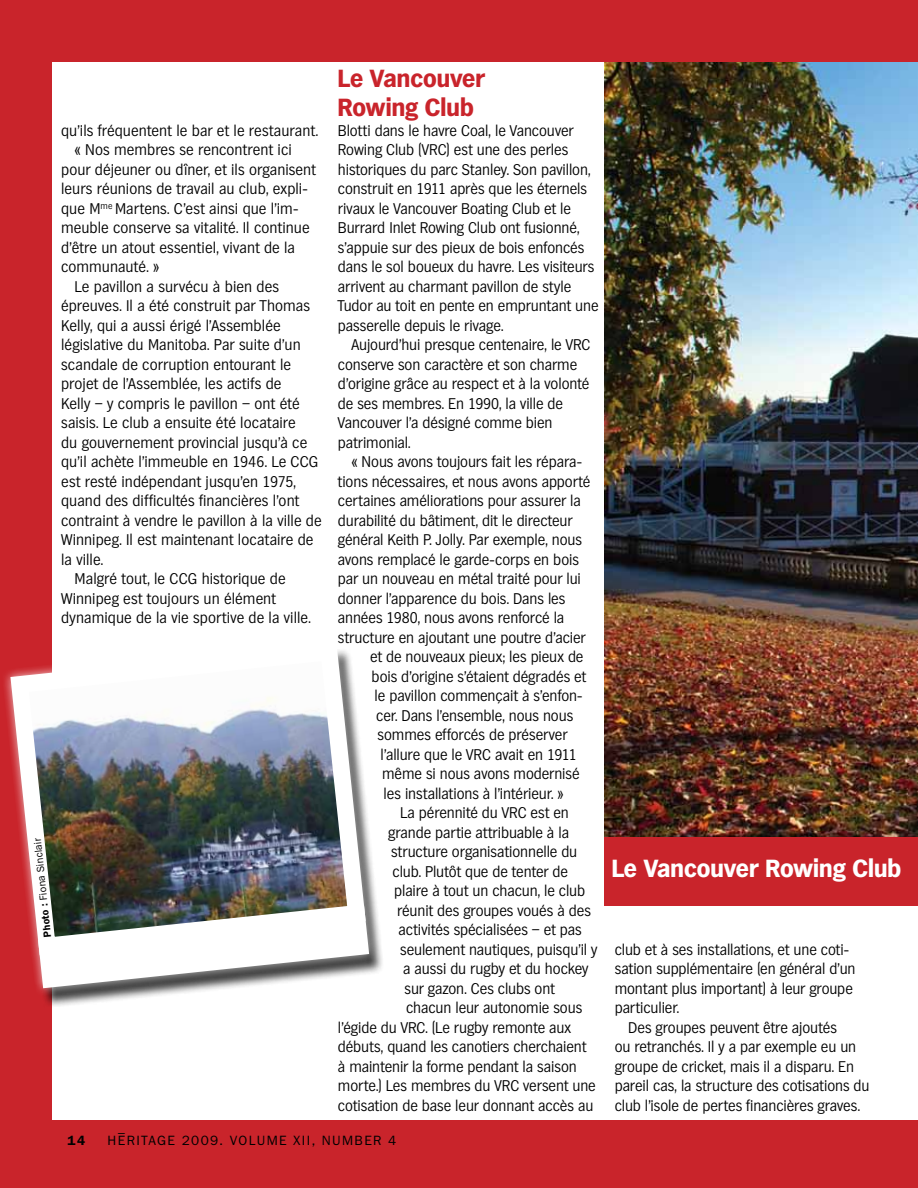
<style>
.page{position:relative;width:918px;height:1188px;background:#fff}
.page>*{position:absolute;margin:0;border:0;box-sizing:border-box;transform-origin:0 0}
.t1{font:700 24px/29.2px "Hamburg";color:#c9242b}
.t2{font:700 24px "Hamburg";color:#fff}
.t3{font:300 15px/19.5px "Hamburg";color:#000}
.t4{font:13.5px "Franklin Gothic";letter-spacing:.1em;color:#000}
.t5{font:600 13.5px "Franklin Gothic";color:#000}
.t6{font:10.5px "Franklin Gothic";color:#000}
.s1{font-weight:600}
</style>
<div class="page">
<img style="left:605px;top:61px;width:313px;height:777px">
<div style="left:20px;top:1120px;width:898px;height:68px;background:#c9242b"></div>
<div style="left:20px;top:0;width:898px;height:61px;background:#c9242b"></div>
<div style="left:0;top:0;width:51px;height:1188px;background:#c9242b"></div>
<div style="left:605px;top:838px;width:313px;height:68px;background:#c9242b"></div>
<div style="left:10px;top:647px;width:374px;height:361px;background:#000;opacity:.75"></div>
<svg style="left:10px;top:632px;width:370px;height:367px"></svg>
<img style="left:5px;top:633px;width:370px;height:332px">
<img style="left:29px;top:896px;width:349px;height:102px">
<p class="t6" style="left:42px;top:938px;width:100px;rotate:-96deg"><span class="s1">Photo :</span> Fiona Sinclair</p>
<p class="t3" style="left:61px;top:121px;width:259px">qu’ils fréquentent le bar et le restaurant.</p>
<p class="t3" style="left:75px;top:140px;width:219px">« Nos membres se rencontrent ici</p>
<p class="t3" style="left:61px;top:160px;width:256px">pour déjeuner ou dîner, et ils organisent</p>
<p class="t3" style="left:61px;top:179px;width:248px">leurs réunions de travail au club, expli-</p>
<p class="t3" style="left:61px;top:199px;width:239px">que M<sup>me</sup> Martens. C’est ainsi que l’im-</p>
<p class="t3" style="left:61px;top:218px;width:250px">meuble conserve sa vitalité. Il continue</p>
<p class="t3" style="left:61px;top:238px;width:235px">d’être un atout essentiel, vivant de la</p>
<p class="t3" style="left:61px;top:257px;width:100px">communauté. »</p>
<p class="t3" style="left:75px;top:277px;width:206px">Le pavillon a survécu à bien des</p>
<p class="t3" style="left:61px;top:296px;width:250px">épreuves. Il a été construit par Thomas</p>
<p class="t3" style="left:61px;top:316px;width:221px">Kelly, qui a aussi érigé l’Assemblée</p>
<p class="t3" style="left:61px;top:335px;width:241px">législative du Manitoba. Par suite d’un</p>
<p class="t3" style="left:61px;top:355px;width:231px">scandale de corruption entourant le</p>
<p class="t3" style="left:61px;top:374px;width:222px">projet de l’Assemblée, les actifs de</p>
<p class="t3" style="left:61px;top:394px;width:240px">Kelly – y compris le pavillon – ont été</p>
<p class="t3" style="left:61px;top:413px;width:236px">saisis. Le club a ensuite été locataire</p>
<p class="t3" style="left:61px;top:433px;width:248px">du gouvernement provincial jusqu’à ce</p>
<p class="t3" style="left:61px;top:452px;width:259px">qu’il achète l’immeuble en 1946. Le CCG</p>
<p class="t3" style="left:61px;top:472px;width:236px">est resté indépendant jusqu’en 1975,</p>
<p class="t3" style="left:61px;top:491px;width:240px">quand des difficultés financières l’ont</p>
<p class="t3" style="left:61px;top:511px;width:262px">contraint à vendre le pavillon à la ville de</p>
<p class="t3" style="left:61px;top:530px;width:254px">Winnipeg. Il est maintenant locataire de</p>
<p class="t3" style="left:61px;top:550px;width:44px">la ville.</p>
<p class="t3" style="left:75px;top:569px;width:212px">Malgré tout, le CCG historique de</p>
<p class="t3" style="left:61px;top:589px;width:216px">Winnipeg est toujours un élément</p>
<p class="t3" style="left:61px;top:608px;width:251px">dynamique de la vie sportive de la ville.</p>
<h1 class="t1" style="left:338px;top:64px;width:148px">Le Vancouver<br>Rowing Club</h1>
<p class="t3" style="left:338px;top:121px;width:262px">Blotti dans le havre Coal, le Vancouver Rowing Club (VRC) est une des perles historiques du parc Stanley. Son pavillon, construit en 1911 après que les éternels rivaux le Vancouver Boating Club et le Burrard Inlet Rowing Club ont fusionné, s’appuie sur des pieux de bois enfoncés dans le sol boueux du havre. Les visiteurs arrivent au charmant pavillon de style Tudor au toit en pente en empruntant une passerelle depuis le rivage.</p>
<p class="t3" style="left:338px;top:335px;width:254px;text-indent:13px">Aujourd’hui presque centenaire, le VRC conserve son caractère et son charme d’origine grâce au respect et à la volonté de ses membres. En 1990, la ville de Vancouver l’a désigné comme bien patrimonial.</p>
<p class="t3" style="left:351px;top:452px;width:232px">« Nous avons toujours fait les répara-</p>
<p class="t3" style="left:338px;top:472px;width:254px">tions nécessaires, et nous avons apporté</p>
<p class="t3" style="left:338px;top:491px;width:245px">certaines améliorations pour assurer la</p>
<p class="t3" style="left:338px;top:511px;width:236px">durabilité du bâtiment, dit le directeur</p>
<p class="t3" style="left:338px;top:530px;width:246px">général Keith P. Jolly. Par exemple, nous</p>
<p class="t3" style="left:338px;top:550px;width:242px">avons remplacé le garde-corps en bois</p>
<p class="t3" style="left:338px;top:569px;width:245px">par un nouveau en métal traité pour lui</p>
<p class="t3" style="left:338px;top:589px;width:229px">donner l’apparence du bois. Dans les</p>
<p class="t3" style="left:338px;top:608px;width:228px">années 1980, nous avons renforcé la</p>
<p class="t3" style="left:338px;top:628px;width:249px">structure en ajoutant une poutre d’acier</p>
<p class="t3" style="left:370px;top:647px;width:215px">et de nouveaux pieux; les pieux de</p>
<p class="t3" style="left:372px;top:667px;width:216px">bois d’origine s’étaient dégradés et</p>
<p class="t3" style="left:375px;top:686px;width:209px">le pavillon commençait à s’enfon-</p>
<p class="t3" style="left:376px;top:706px;width:199px">cer. Dans l’ensemble, nous nous</p>
<p class="t3" style="left:378px;top:725px;width:191px">sommes efforcés de préserver</p>
<p class="t3" style="left:381px;top:745px;width:197px">l’allure que le VRC avait en 1911</p>
<p class="t3" style="left:382px;top:764px;width:199px">même si nous avons modernisé</p>
<p class="t3" style="left:384px;top:784px;width:182px">les installations à l’intérieur. »</p>
<p class="t3" style="left:400px;top:803px;width:170px">La pérennité du VRC est en</p>
<p class="t3" style="left:388px;top:823px;width:182px">grande partie attribuable à la</p>
<p class="t3" style="left:391px;top:842px;width:188px">structure organisationnelle du</p>
<p class="t3" style="left:393px;top:862px;width:177px">club. Plutôt que de tenter de</p>
<p class="t3" style="left:394px;top:881px;width:193px">plaire à tout un chacun, le club</p>
<p class="t3" style="left:397px;top:901px;width:195px">réunit des groupes voués à des</p>
<p class="t3" style="left:399px;top:920px;width:185px">activités spécialisées – et pas</p>
<p class="t3" style="left:400px;top:940px;width:199px">seulement nautiques, puisqu’il y</p>
<p class="t3" style="left:403px;top:959px;width:187px">a aussi du rugby et du hockey</p>
<p class="t3" style="left:405px;top:979px;width:152px">sur gazon. Ces clubs ont</p>
<p class="t3" style="left:406px;top:998px;width:178px">chacun leur autonomie sous</p>
<p class="t3" style="left:338px;top:1018px;width:235px">l’égide du VRC. (Le rugby remonte aux</p>
<p class="t3" style="left:338px;top:1037px;width:250px">débuts, quand les canotiers cherchaient</p>
<p class="t3" style="left:338px;top:1057px;width:240px">à maintenir la forme pendant la saison</p>
<p class="t3" style="left:338px;top:1076px;width:259px">morte.) Les membres du VRC versent une</p>
<p class="t3" style="left:338px;top:1096px;width:257px">cotisation de base leur donnant accès au</p>
<p class="t4" style="left:118px;top:1125px;width:8px">–</p>
<p class="t5" style="left:68px;top:1132px;width:19px">14</p>
<p class="t4" style="left:108px;top:1133px;width:290px">HERITAGE 2009. VOLUME XII, NUMBER 4</p>
<h1 class="t2" style="left:612px;top:854px;width:291px">Le Vancouver Rowing Club</h1>
<p class="t3" style="left:615px;top:940px;width:242px">club et à ses installations, et une coti&shy;sation supplémentaire (en général d’un montant plus important) à leur groupe particulier.</p>
<p class="t3" style="left:615px;top:1018px;width:256px;text-indent:13px">Des groupes peuvent être ajoutés<br>ou retranchés. Il y a par exemple eu un groupe de cricket, mais il a disparu. En pareil cas, la structure des cotisations du club l’isole de pertes financières graves.</p>
</div>
